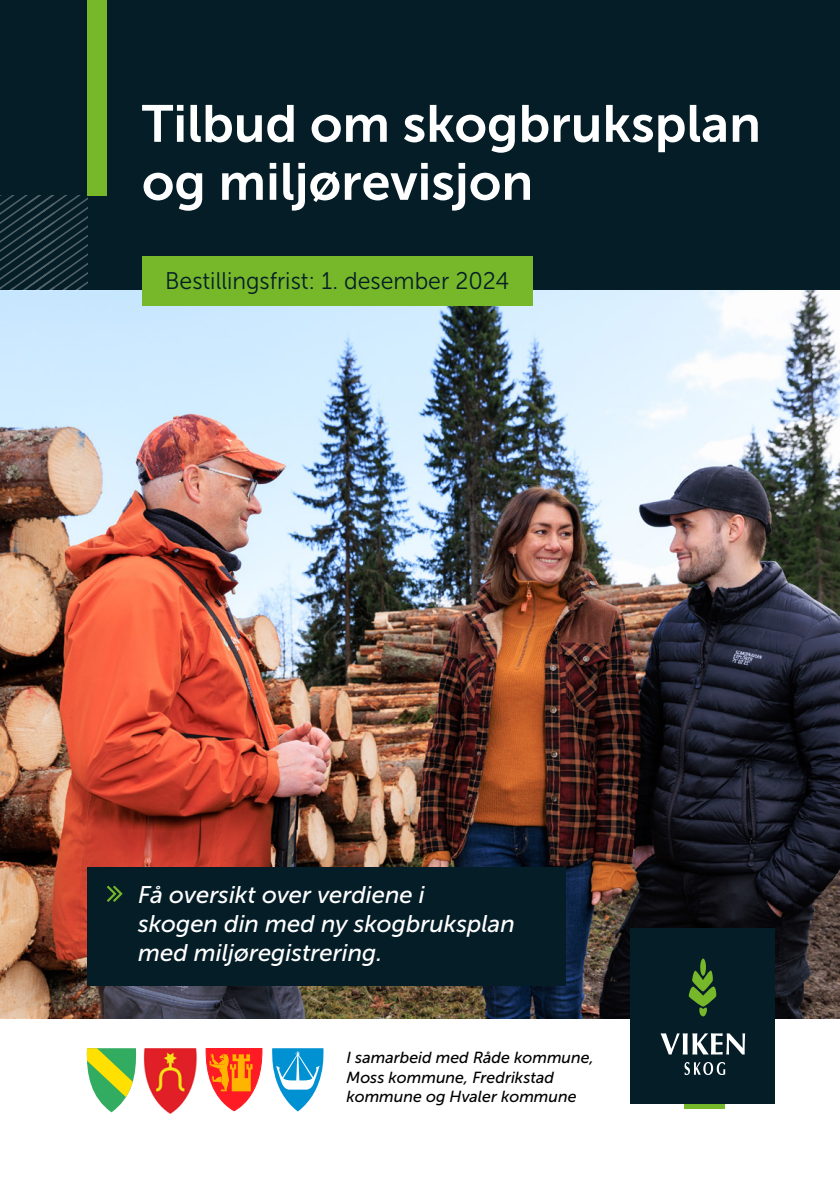
<style>
.page{position:relative;width:840px;height:1191px;background:#fff}
.page>*{position:absolute;margin:0;border:0;box-sizing:border-box;transform-origin:0 0}
.t1{font:52px/58px "Museo Sans 700";color:#fff}
.t2{font:italic 24px/28.8px "Museo Sans 500";color:#fff}
.t3{font:24px "Museo Sans 300";color:#051d27;scale:.96 1}
.t4{font:italic 16px/19.2px "Museo Sans 500";color:#000}
</style>
<div class="page">
<div style="left:0;top:0;width:839px;height:291px;background:#051d27"></div>
<img style="left:0;top:291px;width:839px;height:727px">
<div style="left:87px;top:0;width:19px;height:196px;background:#76b82a"></div>
<div style="left:629px;top:928px;width:145px;height:176px;background:#051d27"></div>
<hr style="left:684px;top:1104px;width:40px;height:4px;background:#76b82a">
<svg style="left:660px;top:1033px;width:84px;height:21px"></svg>
<svg style="left:684px;top:1062px;width:40px;height:13px"></svg>
<svg style="left:699px;top:958px;width:6px;height:17px"></svg>
<svg style="left:688px;top:970px;width:28px;height:46px"></svg>
<svg style="left:0;top:196px;width:87px;height:95px"></svg>
<div style="left:87px;top:866px;width:478px;height:119px;background:#051d27"></div>
<svg style="left:107px;top:885px;width:15px;height:16px"></svg>
<div style="left:142px;top:256px;width:390px;height:49px;background:#76b82a"></div>
<svg style="left:86px;top:1048px;width:51px;height:64px"></svg>
<img style="left:143px;top:1048px;width:54px;height:65px">
<svg style="left:205px;top:1048px;width:58px;height:63px"></svg>
<svg style="left:272px;top:1048px;width:51px;height:63px"></svg>
<h1 class="t1" style="left:142px;top:95px;width:620px">Tilbud om skogbruksplan og miljørevisjon</h1>
<p class="t3" style="left:165px;top:268px;width:359px">Bestillingsfrist: 1. desember 2024</p>
<p class="t2" style="left:138px;top:880px;width:378px">Få oversikt over verdiene i<br>skogen din med ny skogbruksplan med miljøregistrering.</p>
<p class="t4" style="left:346px;top:1048px;width:249px">I samarbeid med Råde kommune,<br>Moss kommune, Fredrikstad kommune og Hvaler kommune</p>
</div>
